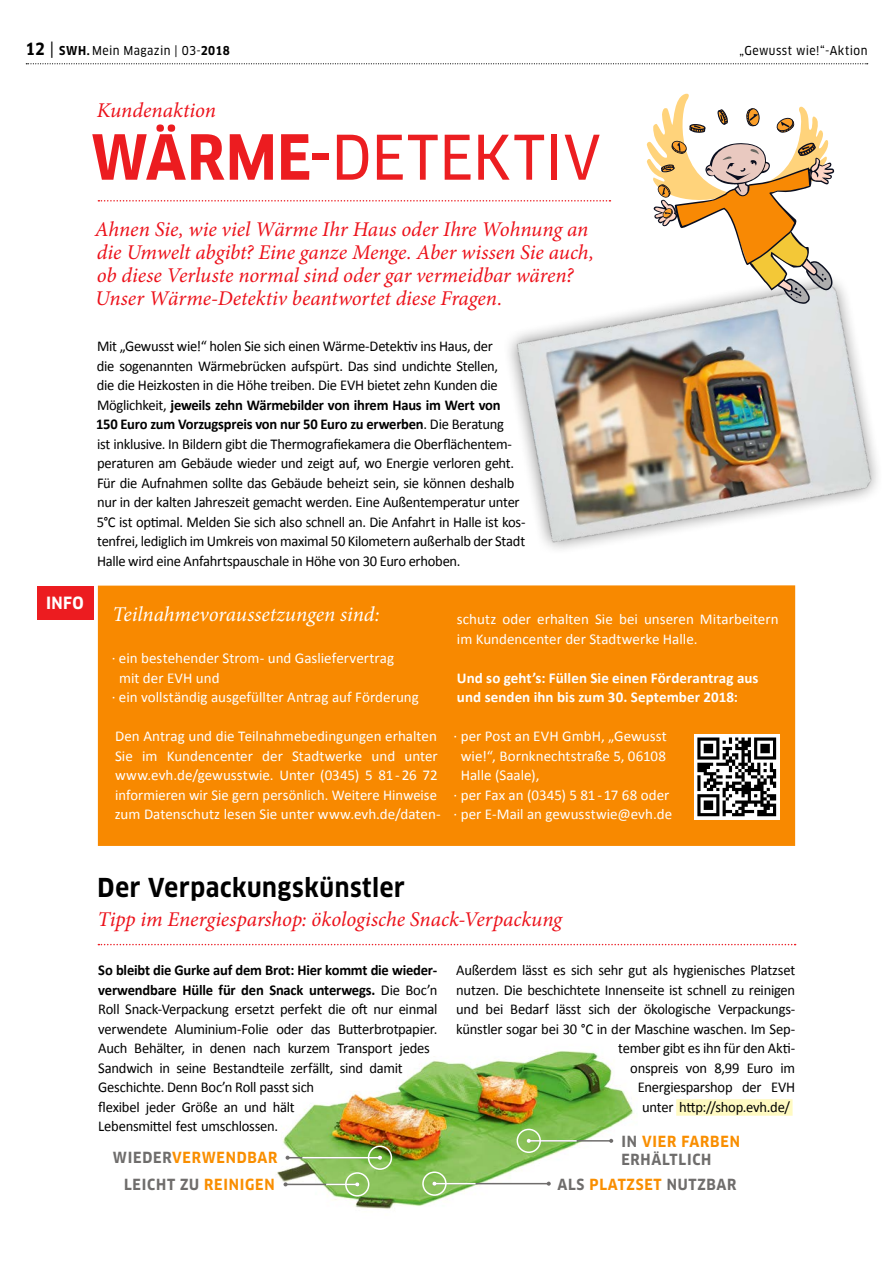
<style>
.page{position:relative;width:893px;height:1263px;background:#fff}
.page>*{position:absolute;margin:0;border:0;box-sizing:border-box;transform-origin:0 0}
.t1{font:60px "Clan OT Narr News";letter-spacing:.005em;color:#ec1e21}
.t2{font:700 25.5px "Clan OT Narr";letter-spacing:.025em;color:#000}
.t3{font:italic 21px/23.2px "Minion Pro";letter-spacing:-.005em;color:#ec111a}
.t4{font:italic 21px "Minion Pro";letter-spacing:-.005em;color:#fff}
.t5{font:700 16.5px "Clan OT Narr";color:#fff}
.t6{font:15px/19.5px "Calibri";letter-spacing:-.02em;color:#000}
.t7{font:15px/19.5px "Calibri";color:#fff}
.t8{font:700 15px/19.5px "Calibri";letter-spacing:.005em;color:#fff}
.t9{font:700 15px "Clan OT Narr";letter-spacing:.05em;color:#6f6d6c}
.t10{font:700 15px "Clan OT Narr";letter-spacing:.05em;color:#f98e00}
.t11{font:12px "Clan OT Narr News";letter-spacing:.035em;color:#000}
.s1{font-family:"Clan OT Narr";font-weight:700;font-size:16.5px}
.s2{font-size:16.5px}
.s3{font-family:"Clan OT Narr";font-weight:700}
.s4{font-family:"Clan OT Narr";font-weight:700;font-size:60.6px;color:#ec1c20}
.s5{font-weight:700}
.s6{color:#6f6d6c}
.s7{color:#f98e00}
</style>
<div class="page">
<svg style="left:26px;top:63px;width:842px;height:1px"></svg>
<img style="left:276px;top:1051px;width:359px;height:159px">
<div style="left:98px;top:585px;width:697px;height:261px;background:#f88900"></div>
<div style="left:37px;top:586px;width:57px;height:34px;background:#ec1c20"></div>
<svg style="left:694px;top:734px;width:85px;height:85px"></svg>
<svg style="left:697px;top:737px;width:79px;height:79px"></svg>
<svg style="left:98px;top:200px;width:512px;height:2px"></svg>
<img style="left:479px;top:281px;width:399px;height:317px">
<svg style="left:646px;top:93px;width:189px;height:211px"></svg>
<svg style="left:98px;top:944px;width:698px;height:1px"></svg>
<div style="left:676px;top:1099px;width:117px;height:17px;background:#fffac2"></div>
<svg style="left:284px;top:1182px;width:4px;height:4px"></svg>
<svg style="left:286px;top:1156px;width:4px;height:4px"></svg>
<hr style="left:286px;top:1184px;width:71px;height:1px;background:#6f6d6c">
<hr style="left:288px;top:1157px;width:92px;height:1px;background:#6f6d6c">
<svg style="left:609px;top:1139px;width:4px;height:4px"></svg>
<hr style="left:529px;top:1140px;width:82px;height:1px;background:#6f6d6c">
<svg style="left:547px;top:1181px;width:4px;height:5px"></svg>
<hr style="left:434px;top:1183px;width:114px;height:1px;background:#6f6d6c">
<svg style="left:526px;top:1138px;width:5px;height:5px"></svg>
<div style="left:517px;top:1129px;width:24px;height:24px;border:2px solid #fff;border-radius:50%"></div>
<hr style="left:530px;top:1140px;width:47px;height:1px;background:#fff">
<svg style="left:432px;top:1181px;width:5px;height:5px"></svg>
<div style="left:422px;top:1171px;width:25px;height:25px;border:2px solid #fff;border-radius:50%"></div>
<hr style="left:435px;top:1183px;width:41px;height:1px;background:#fff">
<svg style="left:378px;top:1155px;width:4px;height:5px"></svg>
<div style="left:368px;top:1145px;width:24px;height:25px;border:2px solid #fff;border-radius:50%"></div>
<hr style="left:302px;top:1157px;width:77px;height:1px;background:#fff">
<svg style="left:355px;top:1182px;width:5px;height:5px"></svg>
<div style="left:345px;top:1172px;width:24px;height:24px;border:2px solid #fff;border-radius:50%"></div>
<hr style="left:326px;top:1184px;width:30px;height:1px;background:#fff">
<p class="t11" style="left:26px;top:43px;width:206px"><span class="s1">12</span> <span class="s2">|</span> <span class="s3">SWH.</span> Mein Magazin | 03-<span class="s3">2018</span></p>
<p class="t11" style="left:739px;top:44px;width:129px">„Gewusst wie!“-Aktion</p>
<h3 class="t3" style="left:97px;top:99px;width:121px">Kundenaktion</h3>
<h1 class="t1" style="left:91px;top:122px;width:511px"><span class="s4">WÄRME-</span>DETEKTIV</h1>
<h3 class="t3" style="left:95px;top:217px;width:501px">Ahnen Sie, wie viel Wärme Ihr Haus oder Ihre Wohnung an die Umwelt abgibt? Eine ganze Menge. Aber wissen Sie auch, ob diese Verluste normal sind oder gar vermeidbar wären?<br>Unser Wärme-Detektiv beantwortet diese Fragen.</h3>
<p class="t5" style="left:46px;top:593px;width:39px">INFO</p>
<p class="t6" style="left:96px;top:336px;width:431px">Mit „Gewusst wie!“ holen Sie sich einen Wärme-Detektiv ins Haus, der<br>die sogenannten Wärmebrücken aufspürt. Das sind undichte Stellen,<br>die die Heizkosten in die Höhe treiben. Die EVH bietet zehn Kunden die Möglichkeit, <span class="s5">jeweils zehn Wärmebilder von ihrem Haus im Wert von<br>150 Euro zum Vorzugspreis von nur 50 Euro zu erwerben</span>. Die Beratung<br>ist inklusive. In Bildern gibt die Thermografiekamera die Oberflächentem&shy;peraturen am Gebäude wieder und zeigt auf, wo Energie verloren geht.<br>Für die Aufnahmen sollte das Gebäude beheizt sein, sie können deshalb nur in der kalten Jahreszeit gemacht werden. Eine Außentemperatur unter 5°C ist optimal. Melden Sie sich also schnell an. Die Anfahrt in Halle ist kos&shy;tenfrei, lediglich im Umkreis von maximal 50 Kilometern außerhalb der Stadt Halle wird eine Anfahrtspauschale in Höhe von 30 Euro erhoben.</p>
<h3 class="t4" style="left:113px;top:600px;width:269px">Teilnahmevoraussetzungen sind:</h3>
<p class="t7" style="left:112px;top:648px;width:284px">· ein bestehender Strom- und Gasliefervertrag</p>
<p class="t7" style="left:119px;top:667px;width:102px">mit der EVH und</p>
<p class="t7" style="left:112px;top:687px;width:309px">· ein vollständig ausgefüllter Antrag auf Förderung</p>
<p class="t7" style="left:115px;top:726px;width:327px">Den Antrag und die Teilnahmebedingungen erhalten Sie im Kundencenter der Stadtwerke und unter www.evh.de/gewusstwie. Unter (0345) 5 81-26 72 informieren wir Sie gern persönlich. Weitere Hinweise zum Datenschutz lesen Sie unter www.evh.de/daten-</p>
<p class="t7" style="left:457px;top:609px;width:323px">schutz oder erhalten Sie bei unseren Mitarbeitern im Kundencenter der Stadtwerke Halle.</p>
<p class="t8" style="left:457px;top:667px;width:303px">Und so geht’s: Füllen Sie einen Förderantrag aus und senden ihn bis zum 30. September 2018:</p>
<p class="t7" style="left:453px;top:726px;width:215px">· per Post an EVH GmbH, „Gewusst</p>
<p class="t7" style="left:461px;top:745px;width:207px">wie!“, Bornknechtstraße 5, 06108</p>
<p class="t7" style="left:461px;top:765px;width:80px">Halle (Saale),</p>
<p class="t7" style="left:453px;top:784px;width:217px">· per Fax an (0345) 5 81-17 68 oder</p>
<p class="t7" style="left:453px;top:804px;width:220px">· per E-Mail an gewusstwie@evh.de</p>
<h2 class="t2" style="left:98px;top:873px;width:309px">Der Verpackungskünstler</h2>
<h3 class="t3" style="left:98px;top:907px;width:466px">Tipp im Energiesparshop: ökologische Snack-Verpackung</h3>
<p class="t6" style="left:98px;top:960px;width:340px"><span class="s5">So bleibt die Gurke auf dem Brot: Hier kommt die wieder&shy;verwendbare Hülle für den Snack unterwegs.</span> Die Boc’n Roll Snack-Verpackung ersetzt perfekt die oft nur einmal verwendete Aluminium-Folie oder das Butterbrotpapier.<br>Auch Behälter, in denen nach kurzem Transport jedes Sandwich in seine Bestandteile zerfällt, sind damit Geschichte. Denn Boc’n Roll passt sich<br>flexibel jeder Größe an und hält<br>Lebensmittel fest umschlossen.</p>
<p class="t6" style="left:456px;top:960px;width:340px">Außerdem lässt es sich sehr gut als hygienisches Platzset</p>
<p class="t6" style="left:456px;top:979px;width:340px">nutzen. Die beschichtete Innenseite ist schnell zu reinigen</p>
<p class="t6" style="left:456px;top:999px;width:340px">und bei Bedarf lässt sich der ökologische Verpackungs-</p>
<p class="t6" style="left:456px;top:1018px;width:340px">künstler sogar bei 30 °C in der Maschine waschen. Im Sep-</p>
<p class="t6" style="left:618px;top:1038px;width:178px">tember gibt es ihn für den Akti-</p>
<p class="t6" style="left:630px;top:1057px;width:166px">onspreis von 8,99 Euro im</p>
<p class="t6" style="left:638px;top:1077px;width:159px">Energiesparshop der EVH</p>
<p class="t6" style="left:642px;top:1096px;width:149px">unter http://shop.evh.de/</p>
<p class="t10" style="left:621px;top:1133px;width:120px"><span class="s6">IN</span> VIER FARBEN</p>
<p class="t10" style="left:113px;top:1148px;width:166px"><span class="s6">WIEDER</span>VERWENDBAR</p>
<p class="t9" style="left:621px;top:1151px;width:92px">ERHÄLTLICH</p>
<p class="t9" style="left:124px;top:1175px;width:152px">LEICHT ZU <span class="s7">REINIGEN</span></p>
<p class="t9" style="left:557px;top:1175px;width:181px">ALS <span class="s7">PLATZSET</span> NUTZBAR</p>
</div>
